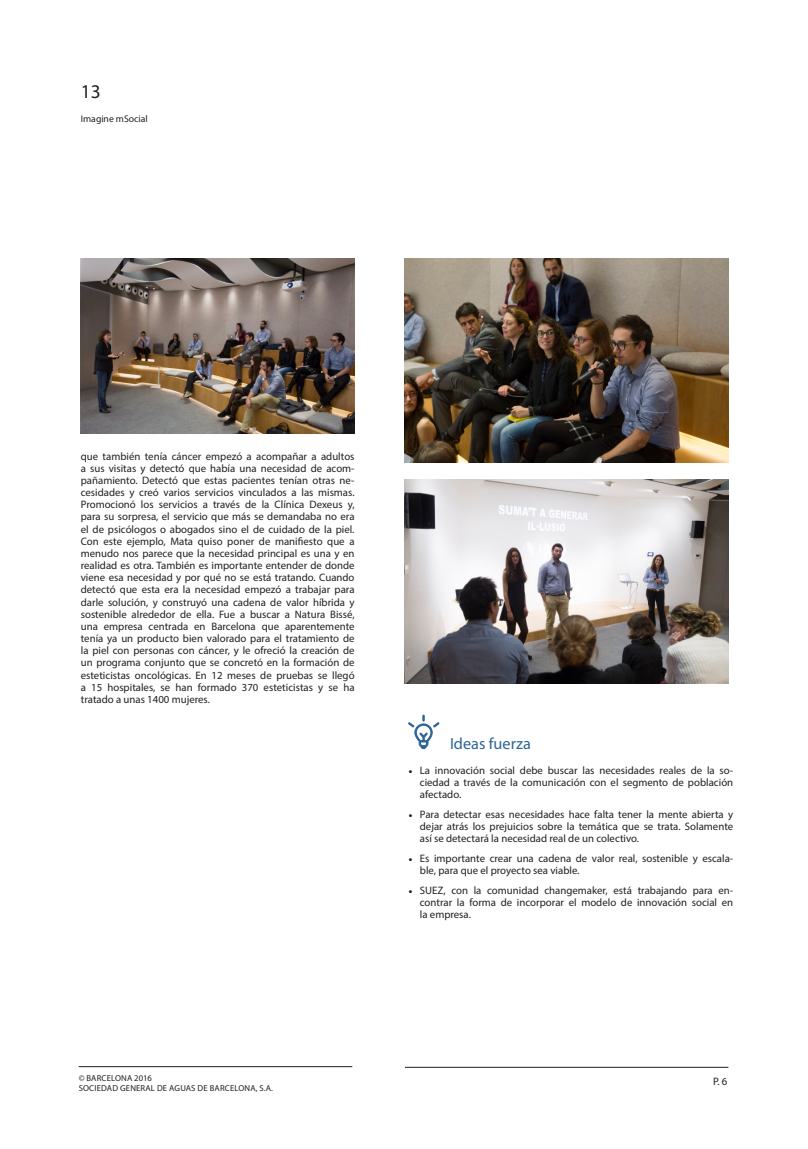
<style>
.page{position:relative;width:808px;height:1149px;background:#fff}
.page>*{position:absolute;margin:0;border:0;box-sizing:border-box;transform-origin:0 0}
.t1{font:19.5px "Myriad Pro";color:#231f20}
.t2{font:16.2px "Myriad Pro";color:#2c6495}
.t3{font:10.8px/12.1px "Myriad Pro";color:#231f20;text-align:justify}
.t4{font:9.75px "Myriad Pro";color:#231f20}
.t5{font:8.7px/10.8px "Myriad Pro";letter-spacing:.02em;color:#231f20}
.s1{font-family:"Minion Pro"}
</style>
<div class="page">
<hr style="left:79px;top:1065px;width:273px;height:1px;background:#231f20">
<hr style="left:405px;top:1066px;width:323px;height:1px;background:#231f20">
<svg style="left:408px;top:714px;width:32px;height:35px"></svg>
<img style="left:81px;top:258px;width:274px;height:175px">
<img style="left:404px;top:258px;width:324px;height:204px">
<img style="left:404px;top:479px;width:324px;height:204px">
<p class="t1" style="left:81px;top:79px;width:21px">13</p>
<p class="t4" style="left:81px;top:112px;width:69px">Imagine mSocial</p>
<p class="t3" style="left:81px;top:449px;width:275px">que también tenía cáncer empezó a acompañar a adultos a sus visitas y detectó que había una necesidad de acom&shy;pañamiento. Detectó que estas pacientes tenían otras ne&shy;cesidades y creó varios servicios vinculados a las mismas.<br>Promocionó los servicios a través de la Clínica Dexeus y, para su sorpresa, el servicio que más se demandaba no era el de psicólogos o abogados sino el de cuidado de la piel.<br>Con este ejemplo, Mata quiso poner de manifiesto que a menudo nos parece que la necesidad principal es una y en realidad es otra. También es importante entender de donde viene esa necesidad y por qué no se está tratando. Cuando detectó que esta era la necesidad empezó a trabajar para darle solución, y construyó una cadena de valor híbrida y sostenible alrededor de ella. Fue a buscar a Natura Bissé, una empresa centrada en Barcelona que aparentemente tenía ya un producto bien valorado para el tratamiento de la piel con personas con cáncer, y le ofreció la creación de un programa conjunto que se concretó en la formación de esteticistas oncológicas. En 12 meses de pruebas se llegó a 15 hospitales, se han formado 370 esteticistas y se ha tratado a unas 1400 mujeres.</p>
<p class="t2" style="left:450px;top:733px;width:82px">Ideas fuerza</p>
<p class="t3" style="left:420px;top:763px;width:315px;text-indent:-11px"><span class="s1">•</span> La innovación social debe buscar las necesidades reales de la so&shy;ciedad a través de la comunicación con el segmento de población afectado.</p>
<p class="t3" style="left:420px;top:807px;width:315px;text-indent:-11px"><span class="s1">•</span> Para detectar esas necesidades hace falta tener la mente abierta y dejar atrás los prejuicios sobre la temática que se trata. Solamente así se detectará la necesidad real de un colectivo.</p>
<p class="t3" style="left:420px;top:852px;width:315px;text-indent:-11px"><span class="s1">•</span> Es importante crear una cadena de valor real, sostenible y escala&shy;ble, para que el proyecto sea viable.</p>
<p class="t3" style="left:420px;top:884px;width:315px;text-indent:-11px"><span class="s1">•</span> SUEZ, con la comunidad changemaker, está trabajando para en&shy;contrar la forma de incorporar el modelo de innovación social en la empresa.</p>
<p class="t5" style="left:79px;top:1071px;width:196px">© BARCELONA 2016<br>SOCIEDAD GENERAL DE AGUAS DE BARCELONA, S.A.</p>
<p class="t3" style="left:713px;top:1074px;width:16px">P. 6</p>
</div>
